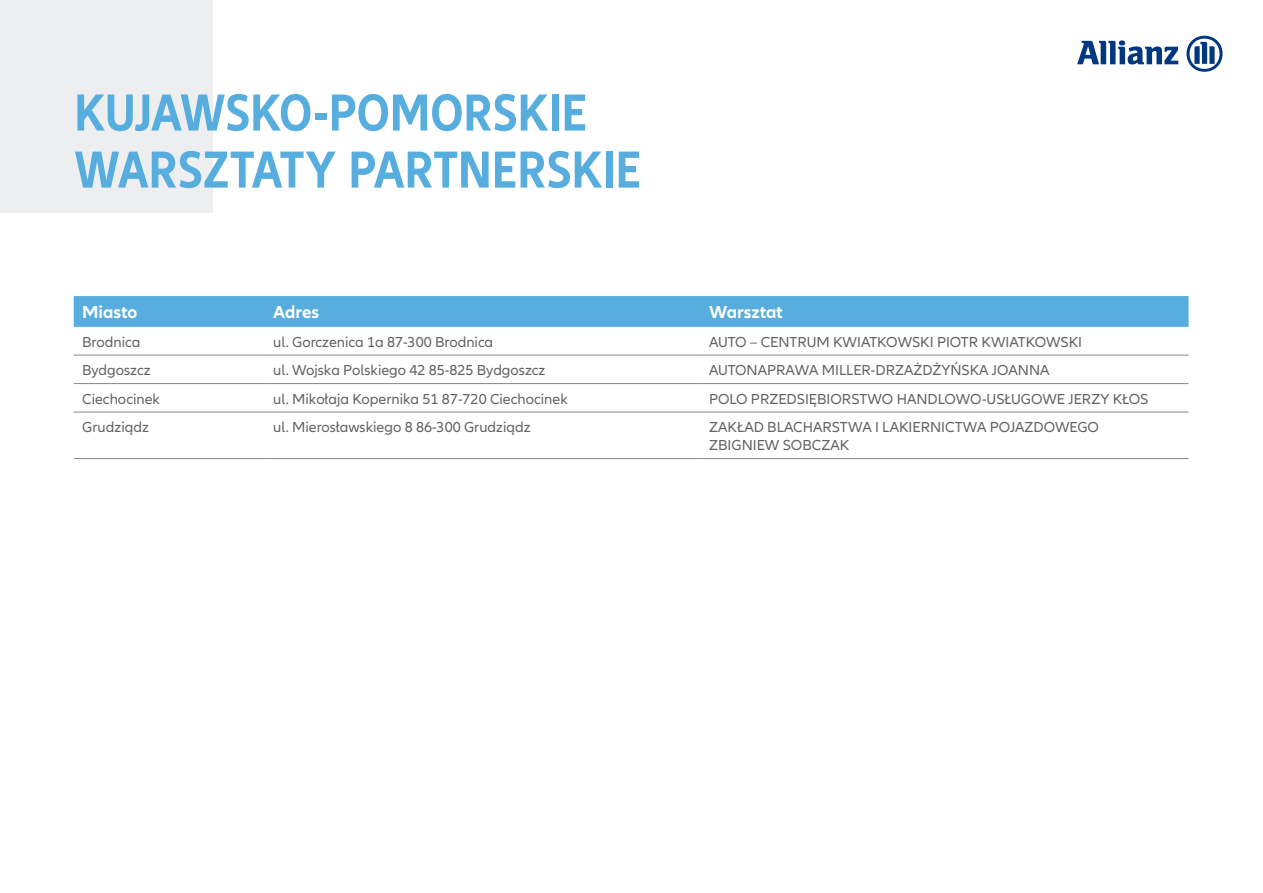
<style>
.page{position:relative;width:1263px;height:893px;background:#fff}
.page>*{position:absolute;margin:0;border:0;box-sizing:border-box;transform-origin:0 0}
.t1{font:700 condensed 54px/57px "Allianz Neo";color:#57adde}
.t2{font:700 18px "Allianz Neo";color:#fff}
.t3{font:15px/18px "Allianz Neo";color:#646363}
</style>
<div class="page">
<div style="left:0;top:0;width:213px;height:213px;background:#eceef0"></div>
<svg style="left:1077px;top:40px;width:101px;height:24px"></svg>
<svg style="left:1186px;top:36px;width:36px;height:36px"></svg>
<div style="left:74px;top:296px;width:1114px;height:31px;background:#57adde"></div>
<hr style="left:74px;top:355px;width:191px;height:1px;background:#878787">
<hr style="left:265px;top:355px;width:436px;height:1px;background:#878787">
<hr style="left:701px;top:355px;width:487px;height:1px;background:#878787">
<hr style="left:74px;top:383px;width:191px;height:1px;background:#878787">
<hr style="left:265px;top:383px;width:436px;height:1px;background:#878787">
<hr style="left:701px;top:383px;width:487px;height:1px;background:#878787">
<hr style="left:74px;top:412px;width:191px;height:1px;background:#878787">
<hr style="left:265px;top:412px;width:436px;height:1px;background:#878787">
<hr style="left:701px;top:412px;width:487px;height:1px;background:#878787">
<hr style="left:74px;top:458px;width:191px;height:1px;background:#878787">
<hr style="left:265px;top:458px;width:436px;height:1px;background:#878787">
<hr style="left:701px;top:458px;width:487px;height:1px;background:#878787">
<h1 class="t1" style="left:74px;top:85px;width:568px">KUJAWSKO-POMORSKIE<br>WARSZTATY PARTNERSKIE</h1>
<p class="t2" style="left:82px;top:302px;width:57px">Miasto</p>
<p class="t2" style="left:273px;top:302px;width:48px">Adres</p>
<p class="t2" style="left:709px;top:302px;width:75px">Warsztat</p>
<p class="t3" style="left:82px;top:333px;width:60px">Brodnica</p>
<p class="t3" style="left:273px;top:333px;width:222px">ul. Gorczenica 1a 87-300 Brodnica</p>
<p class="t3" style="left:709px;top:333px;width:375px">AUTO – CENTRUM KWIATKOWSKI PIOTR KWIATKOWSKI</p>
<p class="t3" style="left:82px;top:361px;width:70px">Bydgoszcz</p>
<p class="t3" style="left:273px;top:361px;width:274px">ul. Wojska Polskiego 42 85-825 Bydgoszcz</p>
<p class="t3" style="left:709px;top:361px;width:342px">AUTONAPRAWA MILLER-DRZAŻDŻYŃSKA JOANNA</p>
<p class="t3" style="left:82px;top:390px;width:79px">Ciechocinek</p>
<p class="t3" style="left:273px;top:390px;width:296px">ul. Mikołaja Kopernika 51 87-720 Ciechocinek</p>
<p class="t3" style="left:709px;top:390px;width:441px">POLO PRZEDSIĘBIORSTWO HANDLOWO-USŁUGOWE JERZY KŁOS</p>
<p class="t3" style="left:82px;top:418px;width:68px">Grudziądz</p>
<p class="t3" style="left:273px;top:418px;width:259px">ul. Mierosławskiego 8 86-300 Grudziądz</p>
<p class="t3" style="left:709px;top:418px;width:391px">ZAKŁAD BLACHARSTWA I LAKIERNICTWA POJAZDOWEGO<br>ZBIGNIEW SOBCZAK</p>
</div>
